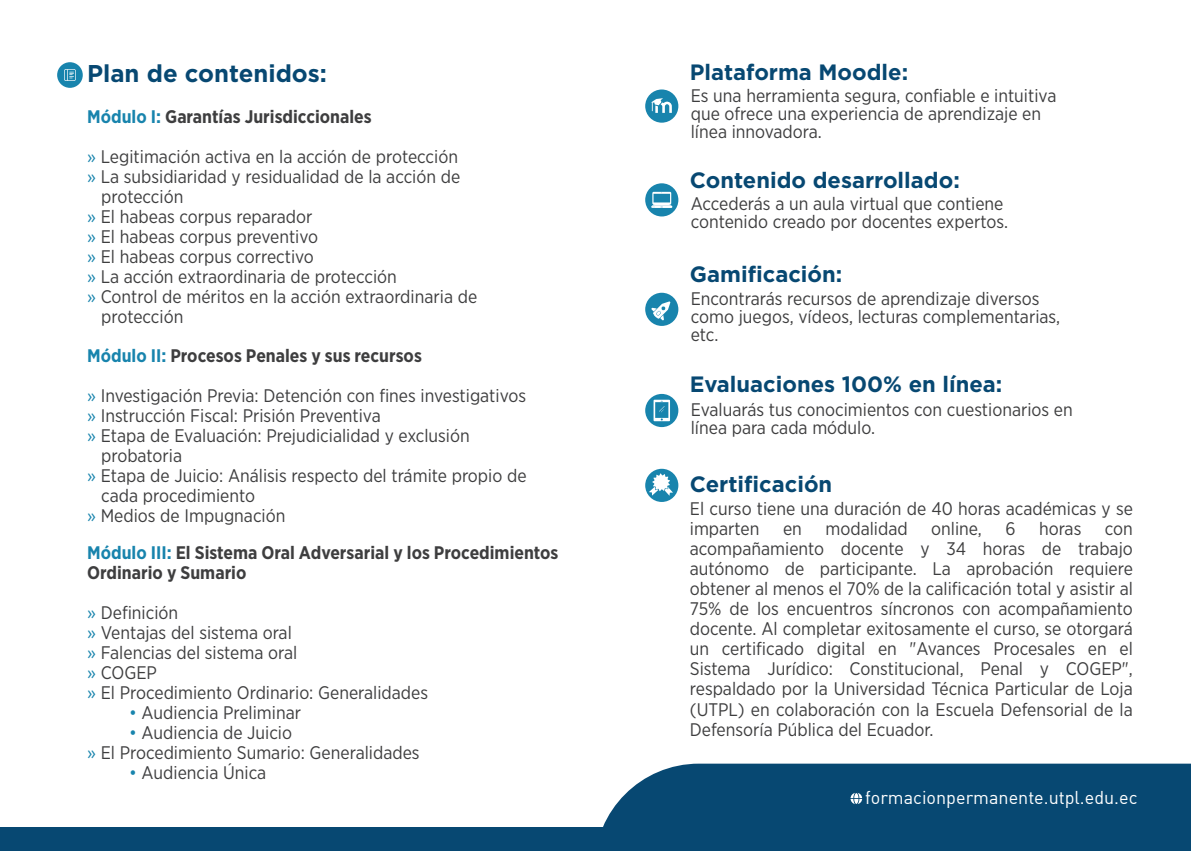
<style>
.page{position:relative;width:1191px;height:851px;background:#fff}
.page>*{position:absolute;margin:0;border:0;box-sizing:border-box;transform-origin:0 0}
.t1{font:700 24.2px "Gotham";color:#074872}
.t2{font:700 22.2px "Gotham";color:#074872}
.t3{font:18.2px/20px "Gotham Narrow";color:#3e3e3f}
.t4{font:700 18.2px/20px "Gotham Narrow";color:#3e3e3f}
.t5{font:18.2px "DIN";color:#fff}
.s1{font-weight:700;color:#1884ad}
.s2{font-weight:700}
.s3{color:#1884ad}
</style>
<div class="page">
<div style="left:645px;top:468px;width:33px;height:34px;background:#1884ad;border-radius:50%"></div>
<svg style="left:649px;top:473px;width:24px;height:22px"></svg>
<div style="left:57px;top:62px;width:26px;height:26px;background:#1884ad;border-radius:50%"></div>
<svg style="left:64px;top:69px;width:12px;height:12px"></svg>
<div style="left:603px;top:763px;width:588px;height:87px;background:#074872"></div>
<svg style="left:850px;top:792px;width:12px;height:12px"></svg>
<div style="left:0;top:827px;width:605px;height:23px;background:#074872"></div>
<div style="left:645px;top:89px;width:33px;height:34px;background:#1884ad;border-radius:50%"></div>
<svg style="left:651px;top:98px;width:21px;height:15px"></svg>
<div style="left:645px;top:183px;width:33px;height:33px;background:#1884ad;border-radius:50%"></div>
<svg style="left:651px;top:192px;width:21px;height:16px"></svg>
<div style="left:645px;top:293px;width:33px;height:33px;background:#1884ad;border-radius:50%"></div>
<svg style="left:651px;top:301px;width:19px;height:19px"></svg>
<div style="left:645px;top:394px;width:33px;height:33px;background:#1884ad;border-radius:50%"></div>
<svg style="left:653px;top:399px;width:17px;height:22px"></svg>
<h1 class="t1" style="left:87px;top:57px;width:241px">Plan de contenidos:</h1>
<p class="t3" style="left:87px;top:96px;width:372px;line-height:40px"><span class="s1">Módulo I:</span> <span class="s2">Garantías Jurisdiccionales<br></span><span class="s3">»</span> Legitimación activa en la acción de protección</p>
<p class="t3" style="left:87px;top:166px;width:375px"><span class="s3">»</span> La subsidiaridad y residualidad de la acción de</p>
<p class="t3" style="left:101px;top:186px;width:84px">protección</p>
<p class="t3" style="left:87px;top:206px;width:227px"><span class="s3">»</span> El habeas corpus reparador</p>
<p class="t3" style="left:87px;top:226px;width:232px"><span class="s3">»</span> El habeas corpus preventivo</p>
<p class="t3" style="left:87px;top:246px;width:228px"><span class="s3">»</span> El habeas corpus correctivo</p>
<p class="t3" style="left:87px;top:266px;width:311px"><span class="s3">»</span> La acción extraordinaria de protección</p>
<p class="t3" style="left:87px;top:286px;width:391px"><span class="s3">»</span> Control de méritos en la acción extraordinaria de</p>
<p class="t3" style="left:101px;top:306px;width:84px">protección</p>
<p class="t3" style="left:87px;top:335px;width:440px;line-height:40px"><span class="s1">Módulo II:</span> <span class="s2">Procesos Penales y sus recursos<br></span><span class="s3">»</span> Investigación Previa: Detención con fines investigativos</p>
<p class="t3" style="left:87px;top:405px;width:295px"><span class="s3">»</span> Instrucción Fiscal: Prisión Preventiva</p>
<p class="t3" style="left:87px;top:425px;width:384px"><span class="s3">»</span> Etapa de Evaluación: Prejudicialidad y exclusión</p>
<p class="t3" style="left:101px;top:445px;width:82px">probatoria</p>
<p class="t3" style="left:87px;top:465px;width:441px"><span class="s3">»</span> Etapa de Juicio: Análisis respecto del trámite propio de</p>
<p class="t3" style="left:101px;top:485px;width:155px">cada procedimiento</p>
<p class="t3" style="left:87px;top:505px;width:200px"><span class="s3">»</span> Medios de Impugnación</p>
<p class="t4" style="left:87px;top:542px;width:473px"><span class="s3">Módulo III:</span> El Sistema Oral Adversarial y los Procedimientos<br>Ordinario y Sumario</p>
<p class="t3" style="left:87px;top:602px;width:342px"><span class="s3">»</span> Definición<br><span class="s3">»</span> Ventajas del sistema oral<br><span class="s3">»</span> Falencias del sistema oral<br><span class="s3">»</span> COGEP<br><span class="s3">»</span> El Procedimiento Ordinario: Generalidades</p>
<p class="t3" style="left:129px;top:702px;width:173px"><span class="s3">•</span> Audiencia Preliminar</p>
<p class="t3" style="left:87px;top:722px;width:334px;text-indent:42px"><span class="s3">•</span> Audiencia de Juicio<br><span class="s3">»</span> El Procedimiento Sumario: Generalidades</p>
<p class="t3" style="left:129px;top:762px;width:139px"><span class="s3">•</span> Audiencia Única</p>
<p class="t2" style="left:690px;top:58px;width:220px">Plataforma Moodle:</p>
<p class="t3" style="left:690px;top:87px;width:367px;line-height:18px">Es una herramienta segura, confiable e intuitiva que ofrece una experiencia de aprendizaje en línea innovadora.</p>
<p class="t2" style="left:690px;top:166px;width:271px">Contenido desarrollado:</p>
<p class="t3" style="left:691px;top:194px;width:319px;line-height:18px">Accederás a un aula virtual que contiene contenido creado por docentes expertos.</p>
<p class="t2" style="left:690px;top:259px;width:154px">Gamificación:</p>
<p class="t3" style="left:691px;top:289px;width:371px;line-height:18px">Encontrarás recursos de aprendizaje diversos como juegos, vídeos, lecturas complementarias, etc.</p>
<p class="t2" style="left:690px;top:369px;width:314px">Evaluaciones 100% en línea:</p>
<p class="t3" style="left:691px;top:400px;width:383px;line-height:18px">Evaluarás tus conocimientos con cuestionarios en línea para cada módulo.</p>
<p class="t2" style="left:690px;top:469px;width:144px">Certificación</p>
<p class="t3" style="left:690px;top:498px;width:444px">El curso tiene una duración de 40 horas académicas y se imparten</p>
<p class="t3" style="left:783px;top:518px;width:20px">en</p>
<p class="t3" style="left:825px;top:518px;width:84px">modalidad</p>
<p class="t3" style="left:931px;top:518px;width:52px">online,</p>
<p class="t3" style="left:1005px;top:518px;width:12px">6</p>
<p class="t3" style="left:1039px;top:518px;width:44px">horas</p>
<p class="t3" style="left:690px;top:518px;width:444px;text-align:justify;text-indent:415px">con acompañamiento docente y 34 horas de trabajo autónomo de participante. La aprobación requiere obtener al menos el 70% de la calificación total y asistir al 75% de los encuentros síncronos con acompañamiento docente. Al completar exitosamente el curso, se otorgará un certificado digital en "Avances Procesales en el Sistema Jurídico: Constitucional, Penal y COGEP", respaldado por la Universidad Técnica Particular de Loja (UTPL) en colaboración con la Escuela Defensorial de la Defensoría Pública del Ecuador.</p>
<p class="t5" style="left:865px;top:785px;width:274px">formacionpermanente.utpl.edu.ec</p>
</div>
